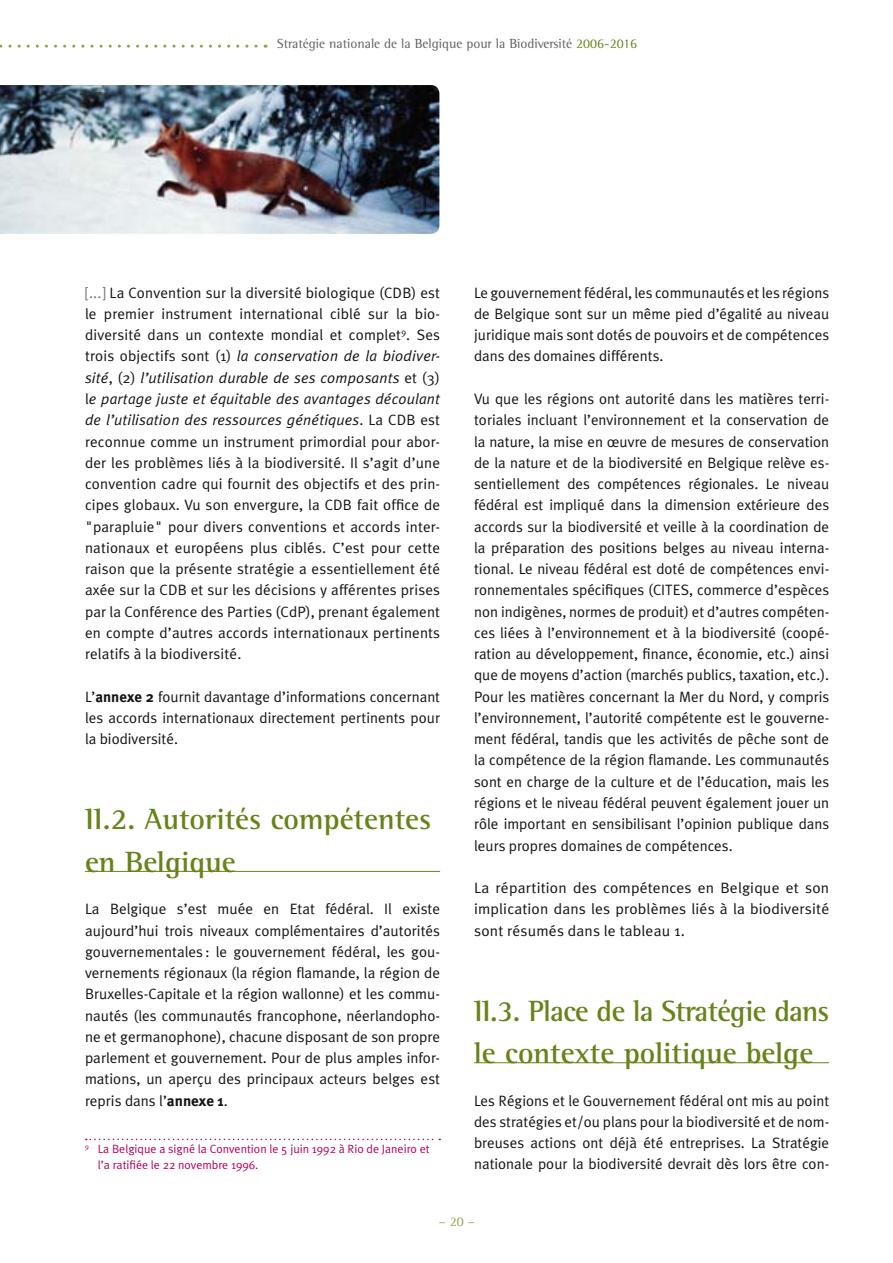
<style>
.page{position:relative;width:893px;height:1263px;background:#fff}
.page>*{position:absolute;margin:0;border:0;box-sizing:border-box;transform-origin:0 0}
.t1{font:700 30px/42.5px "Rotis Semi Serif";color:#668318}
.t2{font:15px/21.3px "Meta Plus Normal";color:#141215;text-align:justify}
.t3{font:15px/21.3px "Meta Plus Normal";color:#141215;text-align:justify;scale:1.04 1}
.t4{font:13.5px "Rotis Semi Serif";color:#5d5e60}
.t5{font:13.5px "Rotis Semi Serif";color:#91a24c}
.t6{font:12px/16.5px "Meta Plus Normal";color:#b7005b}
.s1{color:#668318}
.s2{color:#737577}
.s3{font-style:italic}
.s4{font-family:"Meta Plus";font-weight:700}
</style>
<div class="page">
<svg style="left:0;top:45px;width:256px;height:3px"></svg>
<hr style="left:85px;top:871px;width:355px;height:1px;background:#668318">
<hr style="left:474px;top:1062px;width:355px;height:1px;background:#668318">
<svg style="left:86px;top:1139px;width:354px;height:1px"></svg>
<img style="left:0;top:85px;width:439px;height:149px">
<p class="t4" style="left:277px;top:35px;width:361px">Stratégie nationale de la Belgique pour la Biodiversité <span class="s1">2006-2016</span></p>
<p class="t2" style="left:85px;top:282px;width:357px"><span class="s2">[...]</span> La Convention sur la diversité biologique (CDB) est le premier instrument international ciblé sur la bio&shy;diversité dans un contexte mondial et complet<sup>9</sup>. Ses trois objectifs sont (1) <span class="s3">la conservation de la biodiver&shy;sité</span>, (2) <span class="s3">l’utilisation durable de ses composants</span> et (3) l<span class="s3">e partage juste et équitable des avantages découlant de l’utilisation des ressources génétiques</span>. La CDB est reconnue comme un instrument primordial pour abor&shy;der les problèmes liés à la biodiversité. Il s’agit d’une convention cadre qui fournit des objectifs et des prin&shy;cipes globaux. Vu son envergure, la CDB fait office de "parapluie" pour divers conventions et accords inter&shy;nationaux et européens plus ciblés. C’est pour cette raison que la présente stratégie a essentiellement été axée sur la CDB et sur les décisions y afférentes prises par la Conférence des Parties (CdP), prenant également en compte d’autres accords internationaux pertinents relatifs à la biodiversité.</p>
<p class="t2" style="left:85px;top:686px;width:357px">L’<span class="s4">annexe 2</span> fournit davantage d’informations concernant les accords internationaux directement pertinents pour la biodiversité.</p>
<h1 class="t1" style="left:85px;top:798px;width:348px">II.2. Autorités compétentes en Belgique</h1>
<p class="t2" style="left:85px;top:898px;width:357px">La Belgique s’est muée en Etat fédéral. Il existe aujourd’hui trois niveaux complémentaires d’autorités gouvernementales : le gouvernement fédéral, les gou&shy;vernements régionaux (la région flamande, la région de Bruxelles-Capitale et la région wallonne) et les commu&shy;nautés (les communautés francophone, néerlandopho&shy;ne et germanophone), chacune disposant de son propre parlement et gouvernement. Pour de plus amples infor&shy;mations, un aperçu des principaux acteurs belges est repris dans l’<span class="s4">annexe 1</span>.</p>
<p class="t6" style="left:98px;top:1140px;width:333px;text-indent:-13px"><sup>9</sup> La Belgique a signé la Convention le 5 juin 1992 à Rio de Janeiro et l’a ratifiée le 22 novembre 1996.</p>
<p class="t2" style="left:474px;top:282px;width:357px">Le gouvernement fédéral, les communautés et les régions de Belgique sont sur un même pied d’égalité au niveau juridique mais sont dotés de pouvoirs et de compétences dans des domaines différents.</p>
<p class="t2" style="left:474px;top:388px;width:357px">Vu que les régions ont autorité dans les matières terri&shy;toriales incluant l’environnement et la conservation de la nature, la mise en œuvre de mesures de conservation de la nature et de la biodiversité en Belgique relève es&shy;sentiellement des compétences régionales. Le niveau fédéral est impliqué dans la dimension extérieure des accords sur la biodiversité et veille à la coordination de la préparation des positions belges au niveau interna&shy;tional. Le niveau fédéral est doté de compétences envi&shy;ronnementales spécifiques (CITES, commerce d’espèces non indigènes, normes de produit) et d’autres compéten&shy;ces liées à l’environnement et à la biodiversité (coopé&shy;ration au développement, finance, économie, etc.) ainsi que de moyens d’action (marchés publics, taxation, etc.).<br>Pour les matières concernant la Mer du Nord, y compris l’environnement, l’autorité compétente est le gouverne&shy;ment fédéral, tandis que les activités de pêche sont de la compétence de la région flamande. Les communautés sont en charge de la culture et de l’éducation, mais les régions et le niveau fédéral peuvent également jouer un rôle important en sensibilisant l’opinion publique dans leurs propres domaines de compétences.</p>
<p class="t3" style="left:474px;top:877px;width:343px">La répartition des compétences en Belgique et son implication dans les problèmes liés à la biodiversité sont résumés dans le tableau 1.</p>
<h1 class="t1" style="left:474px;top:989px;width:356px">II.3. Place de la Stratégie dans le contexte politique belge</h1>
<p class="t2" style="left:474px;top:1089px;width:357px">Les Régions et le Gouvernement fédéral ont mis au point des stratégies et/ou plans pour la biodiversité et de nom&shy;breuses actions ont déjà été entreprises. La Stratégie nationale pour la biodiversité devrait dès lors être con-</p>
<p class="t5" style="left:439px;top:1213px;width:38px">– 20 –</p>
</div>
